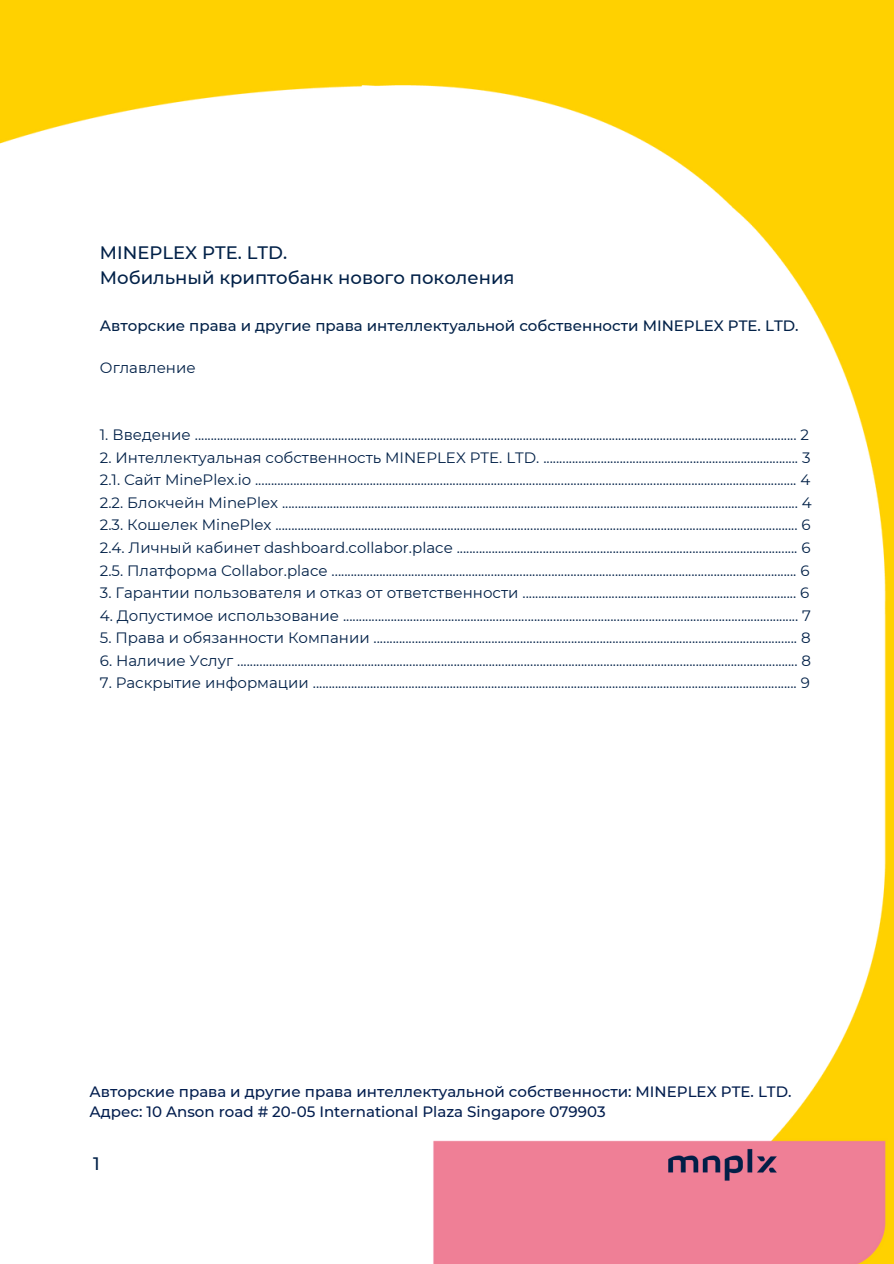
<style>
.page{position:relative;width:894px;height:1264px;background:#fff}
.page>*{position:absolute;margin:0;border:0;box-sizing:border-box;transform-origin:0 0}
.t1{font:500 18px "Montserrat";color:#022148}
.t2{font:15px "Montserrat";color:#022148}
.t3{font:500 15px/20.2px "Montserrat";color:#021d4e}
.t4{font:500 15px "Montserrat";color:#022148}
</style>
<div class="page">
<img style="left:0;top:0;width:893px;height:1263px">
<img style="left:639px;top:1120px;width:166px;height:88px">
<p class="t1" style="left:100px;top:241px;width:189px">MINEPLEX PTE. LTD.</p>
<p class="t1" style="left:100px;top:266px;width:416px">Мобильный криптобанк нового поколения</p>
<p class="t4" style="left:100px;top:316px;width:700px">Авторские права и другие права интеллектуальной собственности MINEPLEX PTE. LTD.</p>
<p class="t2" style="left:100px;top:358px;width:97px">Оглавление</p>
<p class="t2" style="left:100px;top:426px;width:710px">1. Введение ............................................................................................................................................................................................. 2</p>
<p class="t2" style="left:100px;top:448px;width:712px">2. Интеллектуальная собственность MINEPLEX PTE. LTD. ................................................................................ 3</p>
<p class="t2" style="left:100px;top:471px;width:711px">2.1. Сайт MinePlex.io .......................................................................................................................................................................... 4</p>
<p class="t2" style="left:100px;top:493px;width:713px">2.2. Блокчейн MinePlex .................................................................................................................................................................. 4</p>
<p class="t2" style="left:100px;top:516px;width:712px">2.3. Кошелек MinePlex .................................................................................................................................................................... 6</p>
<p class="t2" style="left:100px;top:538px;width:712px">2.4. Личный кабинет dashboard.collabor.place ........................................................................................................... 6</p>
<p class="t2" style="left:100px;top:561px;width:711px">2.5. Платформа Сollabor.place .................................................................................................................................................. 6</p>
<p class="t2" style="left:100px;top:583px;width:710px">3. Гарантии пользователя и отказ от ответственности ...................................................................................... 6</p>
<p class="t2" style="left:100px;top:606px;width:712px">4. Допустимое использование ............................................................................................................................................... 7</p>
<p class="t2" style="left:100px;top:628px;width:712px">5. Права и обязанности Компании ..................................................................................................................................... 8</p>
<p class="t2" style="left:100px;top:651px;width:712px">6. Наличие Услуг ................................................................................................................................................................................ 8</p>
<p class="t2" style="left:100px;top:673px;width:711px">7. Раскрытие информации ........................................................................................................................................................ 9</p>
<p class="t3" style="left:89px;top:1081px;width:703px">Авторские права и другие права интеллектуальной собственности: MINEPLEX PTE. LTD.<br>Адрес: 10 Anson road # 20-05 International Plaza Singapore 079903</p>
<p class="t1" style="left:93px;top:1152px;width:8px">1</p>
</div>
